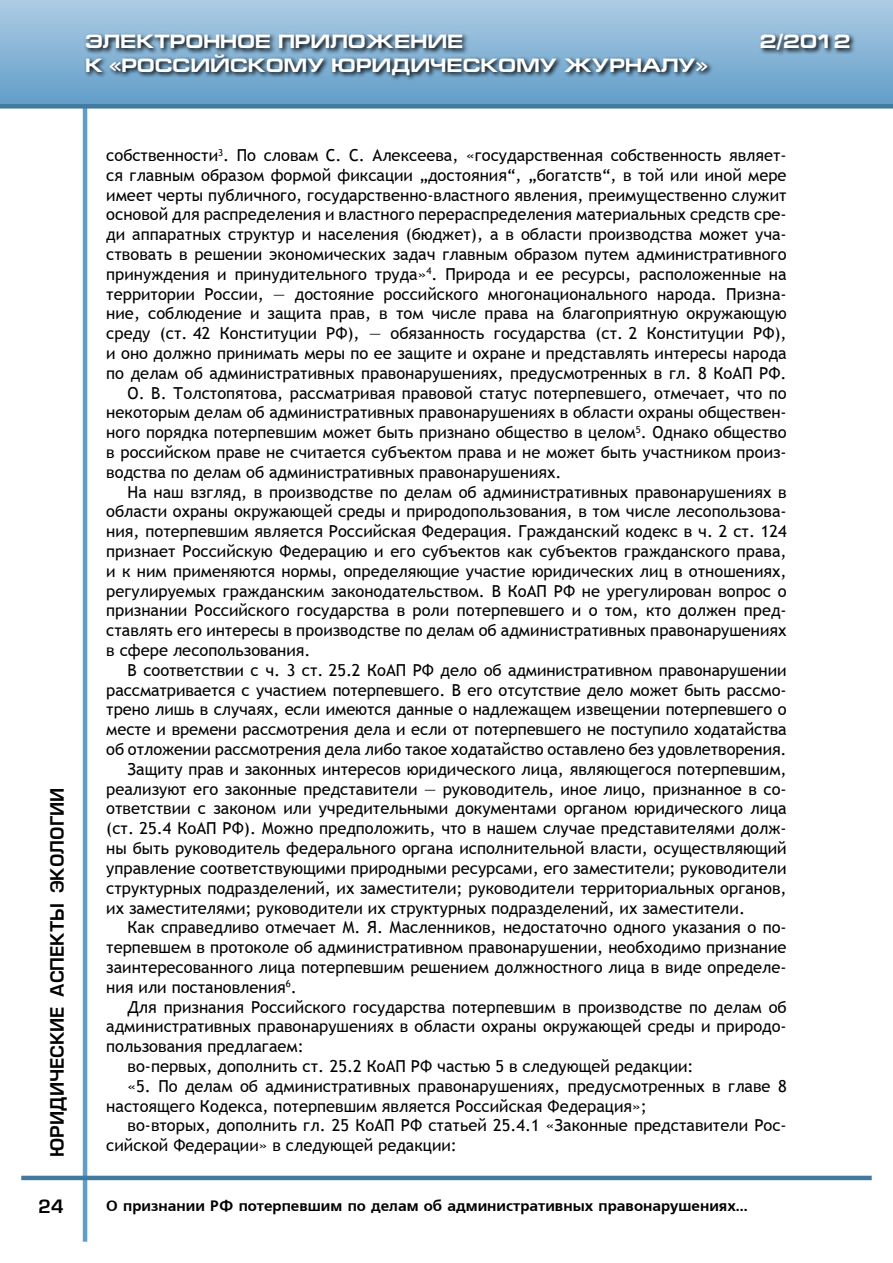
<style>
.page{position:relative;width:893px;height:1263px;background:#fff}
.page>*{position:absolute;margin:0;border:0;box-sizing:border-box;transform-origin:0 0}
.t1{font:700 19.5px "Europe Ext";color:#fff}
.t2{font:18px "Europe Demi Normal";color:#000}
.t3{font:16.5px "Trebuchet MS";color:#000}
.t4{font:15px "Free Set Bold Cyrillic";color:#000}
</style>
<div class="page">
<hr style="left:83px;top:89px;width:4px;height:1153px;background:#5f9ec9">
<hr style="left:21px;top:1176px;width:851px;height:4px;background:#4279a0">
<div style="left:0;top:0;width:893px;height:106px;background:linear-gradient(to bottom,#aecce4,#619dc9)"></div>
<div style="left:0;top:104px;width:893px;height:5px;background:#4279a0"></div>
<svg style="left:83px;top:31px;width:810px;height:121px"></svg>
<p class="t1" style="left:85px;top:31px;width:380px">ЭЛЕКТРОННОЕ ПРИЛОЖЕНИЕ</p>
<p class="t1" style="left:760px;top:31px;width:92px">2/2012</p>
<p class="t1" style="left:85px;top:54px;width:624px">К «РОССИЙСКОМУ ЮРИДИЧЕСКОМУ ЖУРНАЛУ»</p>
<p class="t2" style="left:47px;top:1157px;width:371px;rotate:-90deg">юридические аспекты экологии</p>
<p class="t2" style="left:38px;top:1196px;width:27px">24</p>
<p class="t3" style="left:106px;top:145px;width:682px">собственности<sup>3</sup>. По словам С. С. Алексеева, «государственная собственность являет-</p>
<p class="t3" style="left:106px;top:165px;width:682px">ся главным образом формой фиксации „достояния“, „богатств“, в той или иной мере</p>
<p class="t3" style="left:106px;top:185px;width:682px">имеет черты публичного, государственно-властного явления, преимущественно служит</p>
<p class="t3" style="left:106px;top:205px;width:682px">основой для распределения и властного перераспределения материальных средств сре-</p>
<p class="t3" style="left:106px;top:225px;width:682px">ди аппаратных структур и населения (бюджет), а в области производства может уча-</p>
<p class="t3" style="left:106px;top:244px;width:682px">ствовать в решении экономических задач главным образом путем административного</p>
<p class="t3" style="left:106px;top:264px;width:682px">принуждения и принудительного труда»<sup>4</sup>. Природа и ее ресурсы, расположенные на</p>
<p class="t3" style="left:106px;top:284px;width:682px">территории России, — достояние российского многонационального народа. Призна-</p>
<p class="t3" style="left:106px;top:304px;width:682px">ние, соблюдение и защита прав, в том числе права на благоприятную окружающую</p>
<p class="t3" style="left:106px;top:324px;width:682px">среду (ст. 42 Конституции РФ), — обязанность государства (ст. 2 Конституции РФ),</p>
<p class="t3" style="left:106px;top:343px;width:682px">и оно должно принимать меры по ее защите и охране и представлять интересы народа</p>
<p class="t3" style="left:106px;top:363px;width:682px">по делам об административных правонарушениях, предусмотренных в гл. 8 КоАП РФ.</p>
<p class="t3" style="left:128px;top:383px;width:661px">О. В. Толстопятова, рассматривая правовой статус потерпевшего, отмечает, что по</p>
<p class="t3" style="left:106px;top:403px;width:682px">некоторым делам об административных правонарушениях в области охраны обществен-</p>
<p class="t3" style="left:106px;top:423px;width:682px">ного порядка потерпевшим может быть признано общество в целом<sup>5</sup>. Однако общество</p>
<p class="t3" style="left:106px;top:442px;width:682px">в российском праве не считается субъектом права и не может быть участником произ-</p>
<p class="t3" style="left:106px;top:462px;width:457px">водства по делам об административных правонарушениях.</p>
<p class="t3" style="left:128px;top:482px;width:661px">На наш взгляд, в производстве по делам об административных правонарушениях в</p>
<p class="t3" style="left:106px;top:502px;width:682px">области охраны окружающей среды и природопользования, в том числе лесопользова-</p>
<p class="t3" style="left:106px;top:522px;width:682px">ния, потерпевшим является Российская Федерация. Гражданский кодекс в ч. 2 ст. 124</p>
<p class="t3" style="left:106px;top:541px;width:682px">признает Российскую Федерацию и его субъектов как субъектов гражданского права,</p>
<p class="t3" style="left:106px;top:561px;width:682px">и к ним применяются нормы, определяющие участие юридических лиц в отношениях,</p>
<p class="t3" style="left:106px;top:581px;width:682px">регулируемых гражданским законодательством. В КоАП РФ не урегулирован вопрос о</p>
<p class="t3" style="left:106px;top:601px;width:682px">признании Российского государства в роли потерпевшего и о том, кто должен пред-</p>
<p class="t3" style="left:106px;top:621px;width:682px">ставлять его интересы в производстве по делам об административных правонарушениях</p>
<p class="t3" style="left:106px;top:640px;width:206px">в сфере лесопользования.</p>
<p class="t3" style="left:128px;top:660px;width:660px">В соответствии с ч. 3 ст. 25.2 КоАП РФ дело об административном правонарушении</p>
<p class="t3" style="left:106px;top:680px;width:682px">рассматривается с участием потерпевшего. В его отсутствие дело может быть рассмо-</p>
<p class="t3" style="left:106px;top:700px;width:682px">трено лишь в случаях, если имеются данные о надлежащем извещении потерпевшего о</p>
<p class="t3" style="left:106px;top:720px;width:682px">месте и времени рассмотрения дела и если от потерпевшего не поступило ходатайства</p>
<p class="t3" style="left:106px;top:739px;width:682px">об отложении рассмотрения дела либо такое ходатайство оставлено без удовлетворения.</p>
<p class="t3" style="left:128px;top:759px;width:661px">Защиту прав и законных интересов юридического лица, являющегося потерпевшим,</p>
<p class="t3" style="left:106px;top:779px;width:682px">реализуют его законные представители — руководитель, иное лицо, признанное в со-</p>
<p class="t3" style="left:106px;top:799px;width:682px">ответствии с законом или учредительными документами органом юридического лица</p>
<p class="t3" style="left:106px;top:819px;width:682px">(ст. 25.4 КоАП РФ). Можно предположить, что в нашем случае представителями долж-</p>
<p class="t3" style="left:106px;top:838px;width:682px">ны быть руководитель федерального органа исполнительной власти, осуществляющий</p>
<p class="t3" style="left:106px;top:858px;width:682px">управление соответствующими природными ресурсами, его заместители; руководители</p>
<p class="t3" style="left:106px;top:878px;width:682px">структурных подразделений, их заместители; руководители территориальных органов,</p>
<p class="t3" style="left:106px;top:898px;width:640px">их заместителями; руководители их структурных подразделений, их заместители.</p>
<p class="t3" style="left:128px;top:918px;width:661px">Как справедливо отмечает М. Я. Масленников, недостаточно одного указания о по-</p>
<p class="t3" style="left:106px;top:937px;width:682px">терпевшем в протоколе об административном правонарушении, необходимо признание</p>
<p class="t3" style="left:106px;top:957px;width:682px">заинтересованного лица потерпевшим решением должностного лица в виде определе-</p>
<p class="t3" style="left:106px;top:977px;width:192px">ния или постановления<sup>6</sup>.</p>
<p class="t3" style="left:128px;top:997px;width:661px">Для признания Российского государства потерпевшим в производстве по делам об</p>
<p class="t3" style="left:106px;top:1017px;width:682px">административных правонарушениях в области охраны окружающей среды и природо-</p>
<p class="t3" style="left:106px;top:1036px;width:199px">пользования предлагаем:</p>
<p class="t3" style="left:128px;top:1056px;width:567px">во-первых, дополнить ст. 25.2 КоАП РФ частью 5 в следующей редакции:</p>
<p class="t3" style="left:128px;top:1076px;width:661px">«5. По делам об административных правонарушениях, предусмотренных в главе 8</p>
<p class="t3" style="left:106px;top:1096px;width:542px">настоящего Кодекса, потерпевшим является Российская Федерация»;</p>
<p class="t3" style="left:128px;top:1116px;width:661px">во-вторых, дополнить гл. 25 КоАП РФ статьей 25.4.1 «Законные представители Рос-</p>
<p class="t3" style="left:106px;top:1135px;width:352px">сийской Федерации» в следующей редакции:</p>
<p class="t4" style="left:106px;top:1197px;width:643px">О признании РФ потерпевшим по делам об административных правонарушениях...</p>
</div>
